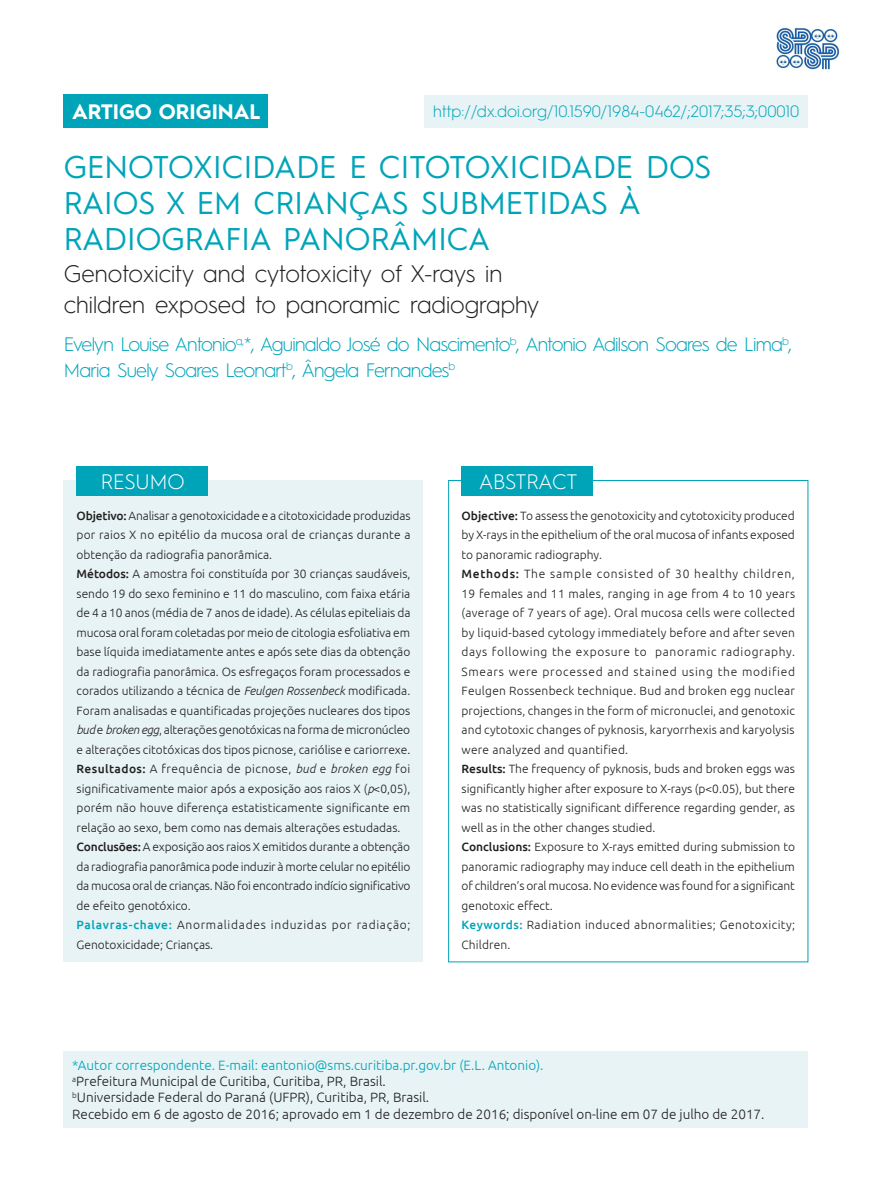
<style>
.page{position:relative;width:893px;height:1191px;background:#fff}
.page>*{position:absolute;margin:0;border:0;box-sizing:border-box;transform-origin:0 0}
.zp_Título_PT{font:31.5px/36px "Hurme Geometric Sans 1";color:#00a4b9}
.zp_Título_IN{font:300 24px/31.5px "Hurme Geometric Sans 1";color:#231f20}
.zp_Resumo_Abstract_t{font:300 21px "Hurme Geometric Sans 1";letter-spacing:-.005em;color:#fff}
.zp_seção{font:700 21px "Hurme Geometric Sans 1";color:#fff}
.zp_Autor{font:300 19.5px/25.5px "Hurme Geometric Sans 1";letter-spacing:-.04em;color:#00a4b9}
.zp_Doi{font:300 16.5px "Hurme Geometric Sans 1";color:#00a4b9}
.zp_Titulações{font:300 13.5px "Ubuntu";color:#231f20}
.zp_Autor_corresponde{font:300 13.5px "Ubuntu";color:#00a4b9}
.zp_Resumo_Abstract{font:300 12px/19.5px "Ubuntu";color:#231f20;text-align:justify}
.zp__Palavras-chave_k{font:300 12px/19.5px "Ubuntu";letter-spacing:.06em;color:#231f20}
.zp__Palavras-chave_k-2{font:300 12px/19.5px "Ubuntu";letter-spacing:.035em;color:#231f20}
.s1{font-weight:500}
.s2{font-style:italic}
.s3{font-weight:500;color:#00a4b9}
</style>
<div class="page">
<div style="left:64px;top:480px;width:359px;height:481px;background:#e7f3f5"></div>
<div style="left:77px;top:466px;width:131px;height:29px;background:#00a4b9"></div>
<div style="left:462px;top:466px;width:131px;height:29px;background:#00a4b9"></div>
<div style="left:64px;top:1051px;width:744px;height:76px;background:#e7f3f5"></div>
<div style="left:64px;top:94px;width:204px;height:33px;background:#00a4b9"></div>
<img style="left:776px;top:27px;width:64px;height:43px">
<div style="left:425px;top:95px;width:383px;height:32px;background:#e7f3f5"></div>
<p class="zp_seção" style="left:72px;top:97px;width:190px">ARTIGO ORIGINAL</p>
<p class="zp_Doi" style="left:433px;top:100px;width:368px">http://dx.doi.org/10.1590/1984‑0462/;2017;35;3;00010</p>
<p class="zp_Título_PT" style="left:64px;top:147px;width:649px">GENOTOXICIDADE E CITOTOXICIDADE DOS<br>RAIOS X EM CRIANÇAS SUBMETIDAS À<br>RADIOGRAFIA PANORÂMICA</p>
<p class="zp_Título_IN" style="left:64px;top:256px;width:477px">Genotoxicity and cytotoxicity of X-rays in children exposed to panoramic radiography</p>
<p class="zp_Autor" style="left:64px;top:330px;width:730px">Evelyn Louise Antonio<sup>a,</sup>*, Aguinaldo José do Nascimento<sup>b</sup>, Antonio Adilson Soares de Lima<sup>b</sup>,<br>Maria Suely Soares Leonart<sup>b</sup>, Ângela Fernandes<sup>b</sup></p>
<p class="zp_Resumo_Abstract_t" style="left:101px;top:467px;width:85px">RESUMO</p>
<p class="zp_Resumo_Abstract_t" style="left:479px;top:467px;width:100px">ABSTRACT</p>
<p class="zp_Resumo_Abstract" style="left:77px;top:505px;width:335px"><span class="s1">Objetivo:</span> Analisar a genotoxicidade e a citotoxicidade produzidas por raios X no epitélio da mucosa oral de crianças durante a obtenção da radiografia panorâmica.</p>
<p class="zp_Resumo_Abstract" style="left:77px;top:564px;width:336px"><span class="s1">Métodos:</span> A amostra foi constituída por 30 crianças saudáveis, sendo 19 do sexo feminino e 11 do masculino, com faixa etária de 4 a 10 anos (média de 7 anos de idade). As células epiteliais da mucosa oral foram coletadas por meio de citologia esfoliativa em base líquida imediatamente antes e após sete dias da obtenção da radiografia panorâmica. Os esfregaços foram processados e corados utilizando a técnica de <span class="s2">Feulgen Rossenbeck</span> modificada.<br>Foram analisadas e quantificadas projeções nucleares dos tipos <span class="s2">bud</span> e <span class="s2">broken egg</span>, alterações genotóxicas na forma de micronúcleo e alterações citotóxicas dos tipos picnose, cariólise e cariorrexe.</p>
<p class="zp_Resumo_Abstract" style="left:77px;top:759px;width:335px"><span class="s1">Resultados:</span> A frequência de picnose, <span class="s2">bud</span> e <span class="s2">broken egg</span> foi significativamente maior após a exposição aos raios X (<span class="s2">p</span>&lt;0,05), porém não houve diferença estatisticamente significante em relação ao sexo, bem como nas demais alterações estudadas.</p>
<p class="zp_Resumo_Abstract" style="left:77px;top:837px;width:336px"><span class="s1">Conclusões:</span> A exposição aos raios X emitidos durante a obtenção da radiografia panorâmica pode induzir à morte celular no epitélio da mucosa oral de crianças. Não foi encontrado indício significativo de efeito genotóxico.</p>
<p class="zp__Palavras-chave_k" style="left:77px;top:915px;width:335px"><span class="s3">Palavras‑chave:</span> Anormalidades induzidas por radiação;<br>Genotoxicidade; Crianças.</p>
<p class="zp_Resumo_Abstract" style="left:462px;top:505px;width:335px"><span class="s1">Objective:</span> To assess the genotoxicity and cytotoxicity produced by X-rays in the epithelium of the oral mucosa of infants exposed to panoramic radiography.</p>
<p class="zp_Resumo_Abstract" style="left:462px;top:564px;width:335px"><span class="s1">Methods:</span> The sample consisted of 30 healthy children, 19 females and 11 males, ranging in age from 4 to 10 years (average of 7 years of age). Oral mucosa cells were collected by liquid-based cytology immediately before and after seven days following the exposure to panoramic radiography.<br>Smears were processed and stained using the modified Feulgen Rossenbeck technique. Bud and broken egg nuclear projections, changes in the form of micronuclei, and genotoxic and cytotoxic changes of pyknosis, karyorrhexis and karyolysis were analyzed and quantified.</p>
<p class="zp_Resumo_Abstract" style="left:462px;top:759px;width:335px"><span class="s1">Results:</span> The frequency of pyknosis, buds and broken eggs was significantly higher after exposure to X-rays (p&lt;0.05), but there was no statistically significant difference regarding gender, as well as in the other changes studied.</p>
<p class="zp_Resumo_Abstract" style="left:462px;top:837px;width:335px"><span class="s1">Conclusions:</span> Exposure to X-rays emitted during submission to panoramic radiography may induce cell death in the epithelium of children’s oral mucosa. No evidence was found for a significant genotoxic effect.</p>
<p class="zp__Palavras-chave_k-2" style="left:462px;top:915px;width:335px"><span class="s3">Keywords:</span> Radiation induced abnormalities; Genotoxicity;<br>Children.</p>
<p class="zp_Autor_corresponde" style="left:72px;top:1057px;width:473px">*Autor correspondente. E‑mail: eantonio@sms.curitiba.pr.gov.br (E.L. Antonio).</p>
<p class="zp_Titulações" style="left:72px;top:1073px;width:315px"><sup>a</sup>Prefeitura Municipal de Curitiba, Curitiba, PR, Brasil.</p>
<p class="zp_Titulações" style="left:72px;top:1089px;width:358px"><sup>b</sup>Universidade Federal do Paraná (UFPR), Curitiba, PR, Brasil.</p>
<p class="zp_Titulações" style="left:72px;top:1105px;width:694px">Recebido em 6 de agosto de 2016; aprovado em 1 de dezembro de 2016; disponível on-line em 07 de julho de 2017.</p>
</div>
